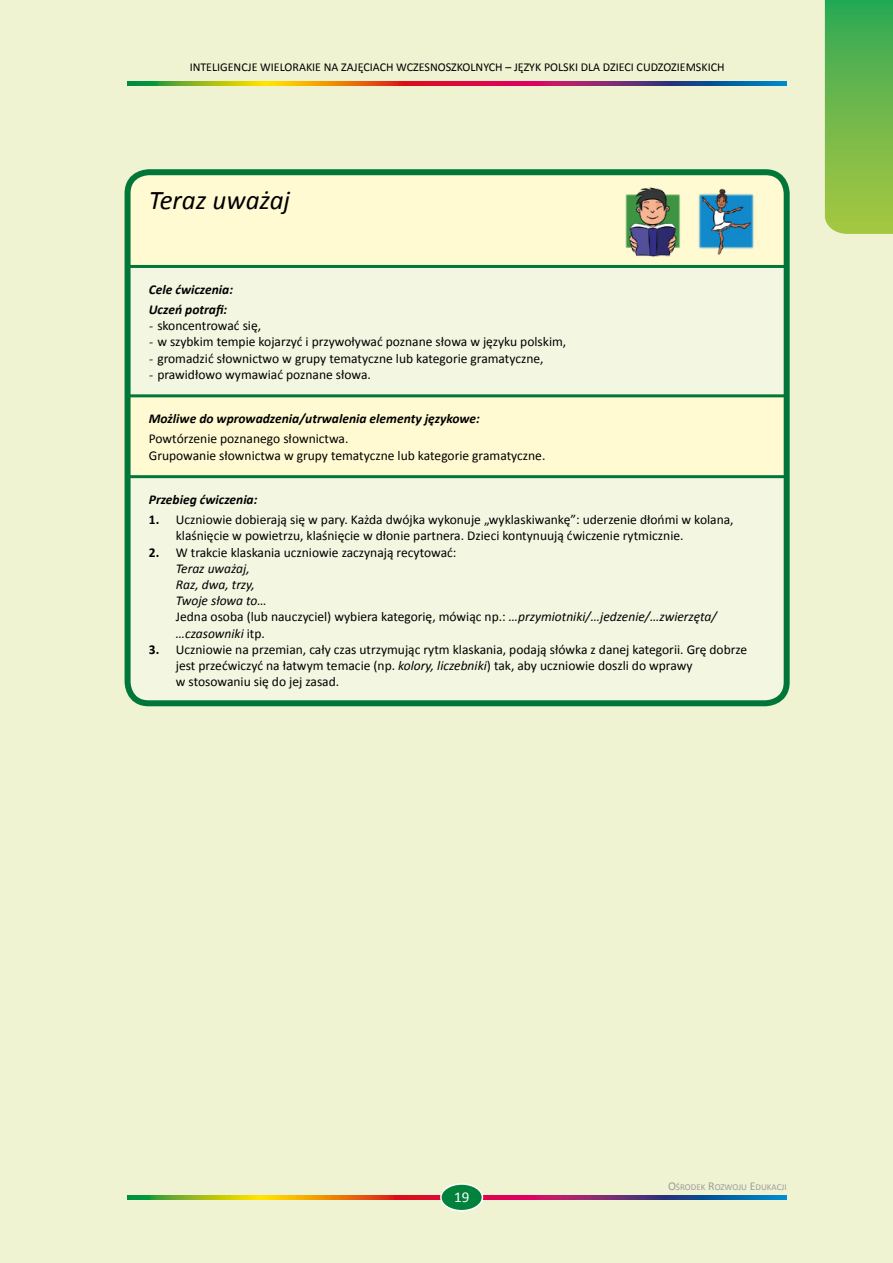
<style>
.page{position:relative;width:893px;height:1263px;background:#eff3d2}
.page>*{position:absolute;margin:0;border:0;box-sizing:border-box;transform-origin:0 0}
.t1{font:italic 27px "Calibri";color:#000}
.t2{font:15px "Calibri";color:#fff}
.Tekst_w_tabelkach{font:13.5px/16.2px "Calibri";color:#000}
.Tekst_w_tabelkach-2{font:italic 700 13.5px "Calibri";color:#000}
.t3{font:12px "Calibri";color:#000}
.t4{font:9px "Calibri";color:#9d9d9c}
.s1{font-family:"Minion Pro"}
.s2{font-weight:700}
.s3{font-style:italic}
.s4{font-size:12px}
</style>
<div class="page">
<svg style="left:825px;top:0;width:68px;height:234px;background:#6eb84b"></svg>
<svg style="left:128px;top:1195px;width:659px;height:4px;background:#91614a"></svg>
<div style="left:440px;top:1183px;width:43px;height:28px;background:#00813c;border:2px solid #fff;border-radius:50%"></div>
<svg style="left:128px;top:81px;width:659px;height:4px;background:#965b48"></svg>
<div style="left:128px;top:478px;width:655px;height:225px;background:#f3f6e0"></div>
<div style="left:132px;top:176px;width:651px;height:88px;background:#fffad2"></div>
<div style="left:128px;top:266px;width:659px;height:130px;background:#f3f6e0"></div>
<div style="left:128px;top:396px;width:659px;height:81px;background:#fffad2"></div>
<div style="left:125px;top:169px;width:665px;height:537px;border:6px solid #007738;border-radius:21px"></div>
<hr style="left:128px;top:265px;width:659px;height:3px;background:#007738">
<hr style="left:128px;top:394px;width:659px;height:3px;background:#007738">
<hr style="left:128px;top:475px;width:659px;height:3px;background:#007738">
<img style="left:624px;top:185px;width:59px;height:72px">
<img style="left:696px;top:187px;width:60px;height:69px">
<p class="t3" style="left:190px;top:59px;width:536px">INTELIGENCJE WIELORAKIE NA ZAJĘCIACH WCZESNOSZKOLNYCH – JĘZYK POLSKI DLA DZIECI CUDZOZIEMSKICH</p>
<p class="t1" style="left:149px;top:182px;width:143px">Teraz uważaj</p>
<p class="Tekst_w_tabelkach-2" style="left:149px;top:281px;width:86px">Cele ćwiczenia:</p>
<p class="Tekst_w_tabelkach-2" style="left:149px;top:301px;width:80px">Uczeń potrafi:</p>
<p class="Tekst_w_tabelkach" style="left:149px;top:318px;width:114px"><span class="s1">-</span> skoncentrować się,</p>
<p class="Tekst_w_tabelkach" style="left:149px;top:334px;width:419px"><span class="s1">-</span> w szybkim tempie kojarzyć i przywoływać poznane słowa w języku polskim,</p>
<p class="Tekst_w_tabelkach" style="left:149px;top:350px;width:396px"><span class="s1">-</span> gromadzić słownictwo w grupy tematyczne lub kategorie gramatyczne,</p>
<p class="Tekst_w_tabelkach" style="left:149px;top:366px;width:224px"><span class="s1">-</span> prawidłowo wymawiać poznane słowa.</p>
<p class="Tekst_w_tabelkach-2" style="left:149px;top:410px;width:333px">Możliwe do wprowadzenia/utrwalenia elementy językowe:</p>
<p class="Tekst_w_tabelkach" style="left:149px;top:431px;width:201px">Powtórzenie poznanego słownictwa.</p>
<p class="Tekst_w_tabelkach" style="left:149px;top:447px;width:398px">Grupowanie słownictwa w grupy tematyczne lub kategorie gramatyczne.</p>
<p class="Tekst_w_tabelkach-2" style="left:149px;top:491px;width:110px">Przebieg ćwiczenia:</p>
<p class="Tekst_w_tabelkach" style="left:176px;top:512px;width:559px;text-indent:-27px"><span class="s2">1.</span> Uczniowie dobierają się w pary. Każda dwójka wykonuje „wyklaskiwankę”: uderzenie dłońmi w kolana, klaśnięcie w powietrzu, klaśnięcie w dłonie partnera. Dzieci kontynuują ćwiczenie rytmicznie.</p>
<p class="Tekst_w_tabelkach" style="left:176px;top:544px;width:542px;text-indent:-27px"><span class="s2">2.</span> W trakcie klaskania uczniowie zaczynają recytować:<br><span class="s3">Teraz uważaj,<br>Raz, dwa, trzy,<br>Twoje słowa to…<br></span>Jedna osoba (lub nauczyciel) wybiera kategorię, mówiąc np.: <span class="s3">…przymiotniki/…jedzenie/…zwierzęta/ …czasowniki</span> itp.</p>
<p class="Tekst_w_tabelkach" style="left:176px;top:641px;width:573px;text-indent:-27px"><span class="s2">3.</span> Uczniowie na przemian, cały czas utrzymując rytm klaskania, podają słówka z danej kategorii. Grę dobrze jest przećwiczyć na łatwym temacie (np. <span class="s3">kolory, liczebniki</span>) tak, aby uczniowie doszli do wprawy<br>w stosowaniu się do jej zasad.</p>
<p class="t2" style="left:454px;top:1188px;width:17px">19</p>
<p class="t4" style="left:668px;top:1181px;width:120px"><span class="s4">O</span>ŚRODEK <span class="s4">R</span>OZWOJU <span class="s4">E</span>DUKACJI</p>
</div>
